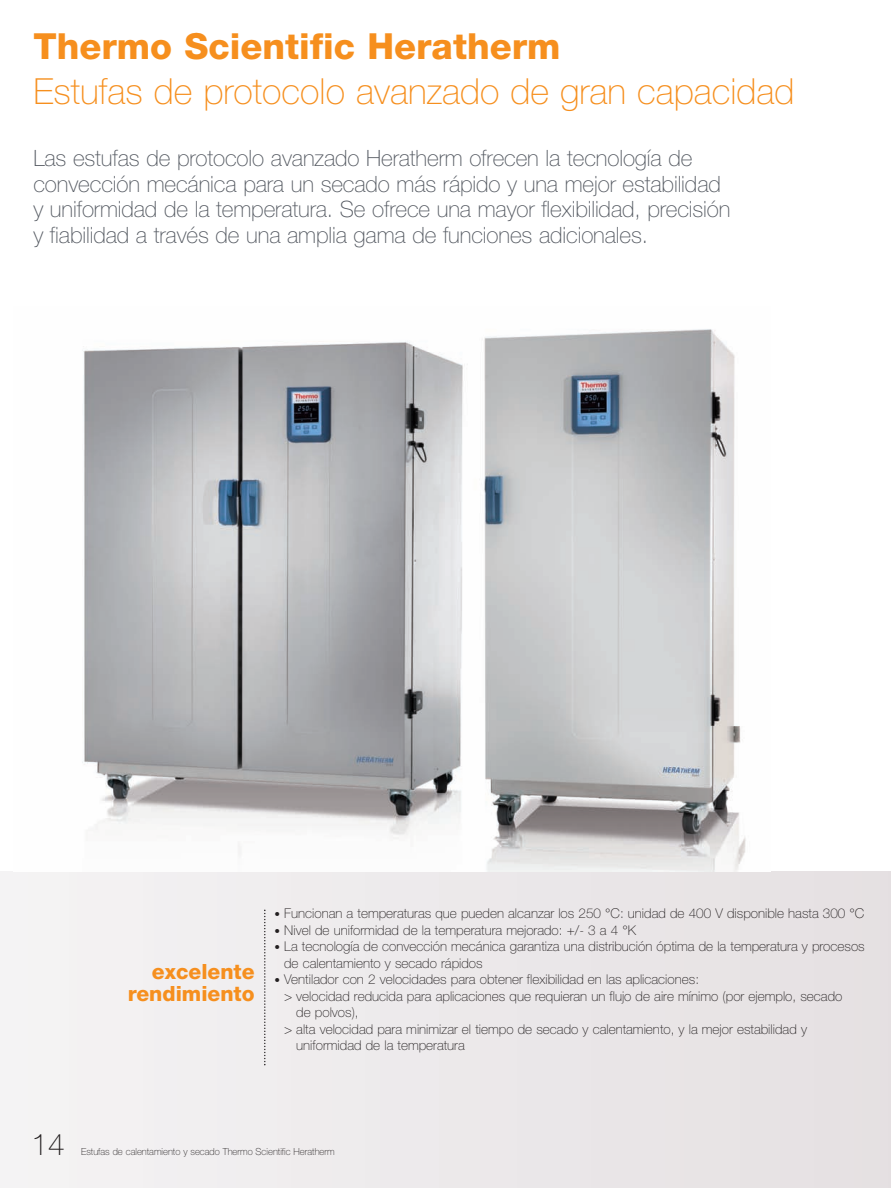
<style>
.page{position:relative;width:891px;height:1188px;background:#fff}
.page>*{position:absolute;margin:0;border:0;box-sizing:border-box;transform-origin:0 0}
.t1{font:100 36px "Helvetica Neue";color:#f68f1e}
.t2{font:800 36px "Helvetica Neue";color:#f68f1e}
.t3{font:100 30px "Helvetica Neue";color:#231f20}
.t4{font:100 22.5px/25.5px "Helvetica Neue";letter-spacing:-.005em;color:#535860}
.t5{font:800 21px/22.5px "Helvetica Neue";color:#f68f1e;text-align:right}
.t6{font:100 13.5px/16.5px "Helvetica Neue";color:#231f20}
.t7{font:100 9.75px "Helvetica Neue";color:#231f20}
.s1{font-size:11.25px}
</style>
<div class="page">
<div style="left:0;top:872px;width:891px;height:316px;background:#ece9ea"></div>
<svg style="left:264px;top:910px;width:2px;height:155px"></svg>
<img style="left:82px;top:329px;width:664px;height:543px">
<h1 class="t2" style="left:33px;top:33px;width:528px">Thermo Scientific Heratherm</h1>
<h1 class="t1" style="left:33px;top:78px;width:763px">Estufas de protocolo avanzado de gran capacidad</h1>
<p class="t4" style="left:33px;top:148px;width:699px">Las estufas de protocolo avanzado Heratherm ofrecen la tecnología de convección mecánica para un secado más rápido y una mejor estabilidad y uniformidad de la temperatura. Se ofrece una mayor flexibilidad, precisión y fiabilidad a través de una amplia gama de funciones adicionales.</p>
<h3 class="t5" style="left:128px;top:962px;width:128px">excelente rendimiento</h3>
<p class="t6" style="left:275px;top:906px;width:591px"><span class="s1">•</span> Funcionan a temperaturas que pueden alcanzar los 250 °C: unidad de 400 V disponible hasta 300 °C</p>
<p class="t6" style="left:275px;top:923px;width:363px"><span class="s1">•</span> Nivel de uniformidad de la temperatura mejorado: +/- 3 a 4 °K</p>
<p class="t6" style="left:284px;top:939px;width:582px;text-indent:-10px"><span class="s1">•</span> La tecnología de convección mecánica garantiza una distribución óptima de la temperatura y procesos de calentamiento y secado rápidos</p>
<p class="t6" style="left:275px;top:972px;width:426px"><span class="s1">•</span> Ventilador con 2 velocidades para obtener flexibilidad en las aplicaciones:</p>
<p class="t6" style="left:284px;top:989px;width:560px">&gt; velocidad reducida para aplicaciones que requieran un flujo de aire mínimo (por ejemplo, secado</p>
<p class="t6" style="left:296px;top:1005px;width:64px">de polvos),</p>
<p class="t6" style="left:284px;top:1022px;width:524px">&gt; alta velocidad para minimizar el tiempo de secado y calentamiento, y la mejor estabilidad y</p>
<p class="t6" style="left:296px;top:1038px;width:170px">uniformidad de la temperatura</p>
<h2 class="t3" style="left:31px;top:1133px;width:35px">14</h2>
<p class="t7" style="left:81px;top:1148px;width:255px">Estufas de calentamiento y secado Thermo Scientific Heratherm</p>
</div>
